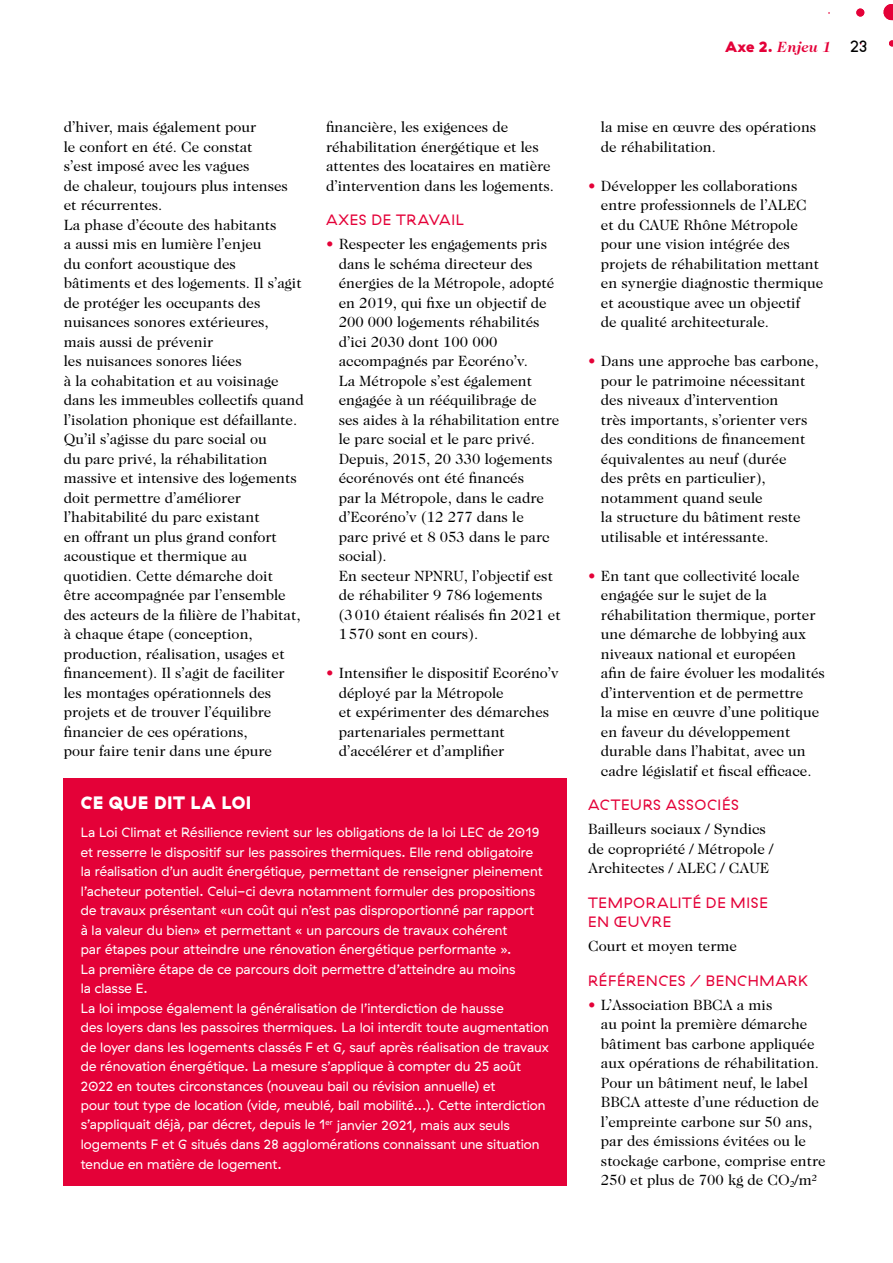
<style>
.page{position:relative;width:893px;height:1263px;background:#fff}
.page>*{position:absolute;margin:0;border:0;box-sizing:border-box;transform-origin:0 0}
.t1{font:900 18px "GT Haptik";letter-spacing:.025em;color:#fff}
.t2{font:16.5px "GT Haptik";color:#000}
.t3{font:15px/19.5px "Caslon 224 Std";color:#000}
.t4{font:15px/19.5px "GT Haptik";letter-spacing:.045em;color:#e40138}
.t5{font:italic 700 15px "Caslon 224 Std";color:#e40138}
.t6{font:13.5px/19.5px "GT Haptik";letter-spacing:.005em;color:#fff}
.s1{color:#e40138}
.s2{font-family:"GT Haptik";font-weight:900;font-style:normal}
</style>
<div class="page">
<svg style="left:883px;top:4px;width:10px;height:17px"></svg>
<svg style="left:889px;top:40px;width:4px;height:7px"></svg>
<svg style="left:856px;top:8px;width:9px;height:9px"></svg>
<div style="left:64px;top:778px;width:503px;height:407px;background:#e40138"></div>
<p class="t3" style="left:64px;top:117px;width:242px">d’hiver, mais également pour<br>le confort en été. Ce constat<br>s’est imposé avec les vagues<br>de chaleur, toujours plus intenses et récurrentes.<br>La phase d’écoute des habitants<br>a aussi mis en lumière l’enjeu<br>du confort acoustique des bâtiments et des logements. Il s’agit de protéger les occupants des nuisances sonores extérieures, mais aussi de prévenir<br>les nuisances sonores liées<br>à la cohabitation et au voisinage dans les immeubles collectifs quand l’isolation phonique est défaillante.<br>Qu’il s’agisse du parc social ou<br>du parc privé, la réhabilitation massive et intensive des logements doit permettre d’améliorer l’habitabilité du parc existant<br>en offrant un plus grand confort acoustique et thermique au quotidien. Cette démarche doit<br>être accompagnée par l’ensemble des acteurs de la filière de l’habitat, à chaque étape (conception, production, réalisation, usages et financement). Il s’agit de faciliter les montages opérationnels des projets et de trouver l’équilibre financier de ces opérations,<br>pour faire tenir dans une épure</p>
<p class="t3" style="left:326px;top:117px;width:230px">financière, les exigences de réhabilitation énergétique et les attentes des locataires en matière d’intervention dans les logements.</p>
<p class="t4" style="left:326px;top:210px;width:139px">AXES DE TRAVAIL</p>
<p class="t3" style="left:339px;top:234px;width:223px;text-indent:-13px"><span class="s1">•</span> Respecter les engagements pris dans le schéma directeur des énergies de la Métropole, adopté en 2019, qui fixe un objectif de<br>200 000 logements réhabilités d’ici 2030 dont 100 000 accompagnés par Ecoréno’v.<br>La Métropole s’est également engagée à un rééquilibrage de<br>ses aides à la réhabilitation entre le parc social et le parc privé.<br>Depuis, 2015, 20 330 logements écorénovés ont été financés<br>par la Métropole, dans le cadre d’Ecoréno’v (12 277 dans le<br>parc privé et 8 053 dans le parc social).<br>En secteur NPNRU, l’objectif est de réhabiliter 9 786 logements (3010 étaient réalisés fin 2021 et<br>1570 sont en cours).</p>
<p class="t3" style="left:339px;top:663px;width:222px;text-indent:-13px"><span class="s1">•</span> Intensifier le dispositif Ecoréno’v déployé par la Métropole<br>et expérimenter des démarches partenariales permettant d’accélérer et d’amplifier</p>
<p class="t1" style="left:81px;top:791px;width:172px">CE QUE DIT LA LOI</p>
<p class="t6" style="left:81px;top:823px;width:470px">La Loi Climat et Résilience revient sur les obligations de la loi LEC de 2019 et resserre le dispositif sur les passoires thermiques. Elle rend obligatoire<br>la réalisation d’un audit énergétique, permettant de renseigner pleinement l’acheteur potentiel. Celui-ci devra notamment formuler des propositions de travaux présentant «un coût qui n’est pas disproportionné par rapport<br>à la valeur du bien» et permettant « un parcours de travaux cohérent<br>par étapes pour atteindre une rénovation énergétique performante ».<br>La première étape de ce parcours doit permettre d’atteindre au moins<br>la classe E.<br>La loi impose également la généralisation de l’interdiction de hausse<br>des loyers dans les passoires thermiques. La loi interdit toute augmentation de loyer dans les logements classés F et G, sauf après réalisation de travaux de rénovation énergétique. La mesure s’applique à compter du 25 août 2022 en toutes circonstances (nouveau bail ou révision annuelle) et<br>pour tout type de location (vide, meublé, bail mobilité...). Cette interdiction s’appliquait déjà, par décret, depuis le 1<sup>er</sup> janvier 2021, mais aux seuls logements F et G situés dans 28 agglomérations connaissant une situation tendue en matière de logement.</p>
<p class="t5" style="left:725px;top:38px;width:107px"><span class="s2">Axe 2.</span> Enjeu 1</p>
<p class="t2" style="left:850px;top:37px;width:19px">23</p>
<p class="t3" style="left:601px;top:117px;width:217px">la mise en œuvre des opérations de réhabilitation.</p>
<p class="t3" style="left:601px;top:176px;width:224px;text-indent:-13px"><span class="s1">•</span> Développer les collaborations entre professionnels de l’ALEC et du CAUE Rhône Métropole pour une vision intégrée des projets de réhabilitation mettant en synergie diagnostic thermique et acoustique avec un objectif<br>de qualité architecturale.</p>
<p class="t3" style="left:601px;top:351px;width:219px;text-indent:-13px"><span class="s1">•</span> Dans une approche bas carbone, pour le patrimoine nécessitant des niveaux d’intervention<br>très importants, s’orienter vers des conditions de financement équivalentes au neuf (durée<br>des prêts en particulier), notamment quand seule<br>la structure du bâtiment reste utilisable et intéressante.</p>
<p class="t3" style="left:601px;top:566px;width:225px;text-indent:-13px"><span class="s1">•</span> En tant que collectivité locale engagée sur le sujet de la réhabilitation thermique, porter une démarche de lobbying aux niveaux national et européen<br>afin de faire évoluer les modalités d’intervention et de permettre<br>la mise en œuvre d’une politique en faveur du développement durable dans l’habitat, avec un cadre législatif et fiscal efficace.</p>
<p class="t4" style="left:588px;top:795px;width:152px">ACTEURS ASSOCIÉS</p>
<p class="t3" style="left:588px;top:819px;width:187px">Bailleurs sociaux / Syndics de copropriété / Métropole /<br>Architectes / ALEC / CAUE</p>
<p class="t4" style="left:588px;top:893px;width:181px">TEMPORALITÉ DE MISE<br>EN ŒUVRE</p>
<p class="t3" style="left:588px;top:936px;width:150px">Court et moyen terme</p>
<p class="t4" style="left:588px;top:971px;width:221px">RÉFÉRENCES / BENCHMARK</p>
<p class="t3" style="left:601px;top:995px;width:226px;text-indent:-13px"><span class="s1">•</span> L’Association BBCA a mis<br>au point la première démarche bâtiment bas carbone appliquée aux opérations de réhabilitation.<br>Pour un bâtiment neuf, le label<br>BBCA atteste d’une réduction de l’empreinte carbone sur 50 ans, par des émissions évitées ou le stockage carbone, comprise entre<br>250 et plus de 700 kg de CO<sub>2</sub>/m²</p>
</div>
